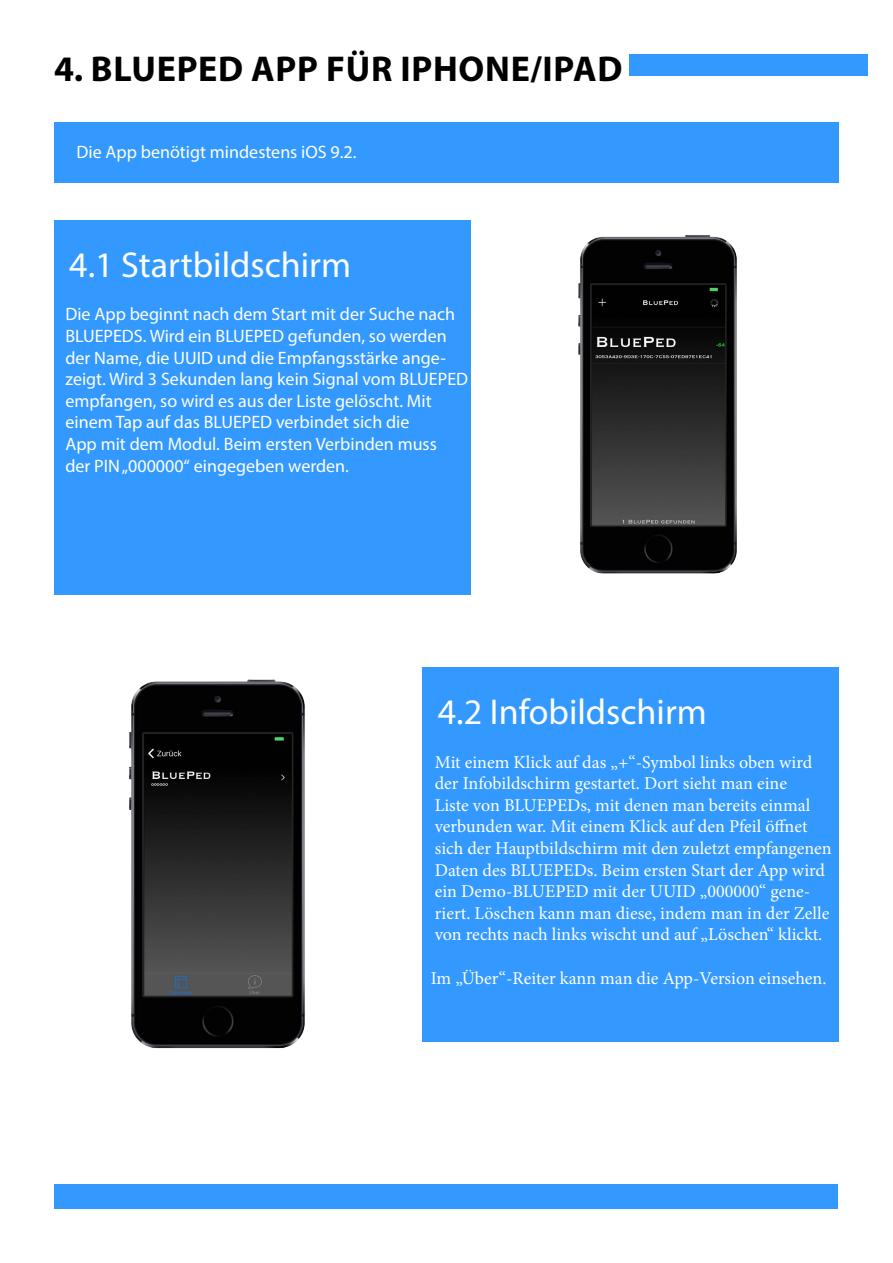
<style>
.page{position:relative;width:893px;height:1263px;background:#fff}
.page>*{position:absolute;margin:0;border:0;box-sizing:border-box;transform-origin:0 0}
.t1{font:36px "Myriad Pro";color:#fff}
.t2{font:700 36px "Myriad Pro";letter-spacing:.02em;color:#000}
.t3{font:18px/21.6px "Minion Pro";color:#fff}
.t4{font:18px/21.6px "Myriad Pro";color:#fff}
</style>
<div class="page">
<div style="left:54px;top:220px;width:416px;height:374px;background:#39f"></div>
<div style="left:54px;top:123px;width:785px;height:60px;background:#39f"></div>
<div style="left:422px;top:668px;width:417px;height:373px;background:#39f"></div>
<div style="left:54px;top:1185px;width:783px;height:24px;background:#39f"></div>
<div style="left:629px;top:54px;width:239px;height:21px;background:#39f"></div>
<img style="left:578px;top:235px;width:159px;height:339px">
<img style="left:129px;top:679px;width:176px;height:370px">
<p class="t2" style="left:54px;top:45px;width:570px">4. BLUEPED APP FÜR IPHONE/IPAD</p>
<p class="t4" style="left:76px;top:140px;width:281px">Die App benötigt mindestens iOS 9.2.</p>
<p class="t1" style="left:69px;top:243px;width:283px">4.1 Startbildschirm</p>
<p class="t4" style="left:65px;top:303px;width:404px">Die App beginnt nach dem Start mit der Suche nach BLUEPEDS. Wird ein BLUEPED gefunden, so werden der Name, die UUID und die Empfangsstärke ange&shy;zeigt. Wird 3 Sekunden lang kein Signal vom BLUEPED empfangen, so wird es aus der Liste gelöscht. Mit einem Tap auf das BLUEPED verbindet sich die<br>App mit dem Modul. Beim ersten Verbinden muss</p>
<p class="t4" style="left:65px;top:454px;width:285px">der PIN „000000“ eingegeben werden.</p>
<p class="t1" style="left:438px;top:690px;width:271px">4.2 Infobildschirm</p>
<p class="t3" style="left:435px;top:751px;width:398px">Mit einem Klick auf das „+“-Symbol links oben wird der Infobildschirm gestartet. Dort sieht man eine<br>Liste von BLUEPEDs, mit denen man bereits einmal verbunden war. Mit einem Klick auf den Pfeil öffnet sich der Hauptbildschirm mit den zuletzt empfangenen Daten des BLUEPEDs. Beim ersten Start der App wird ein Demo-BLUEPED mit der UUID „000000“ gene&shy;riert. Löschen kann man diese, indem man in der Zelle von rechts nach links wischt und auf „Löschen“ klickt.</p>
<p class="t3" style="left:431px;top:967px;width:397px">Im „Über“-Reiter kann man die App-Version einsehen.</p>
</div>
